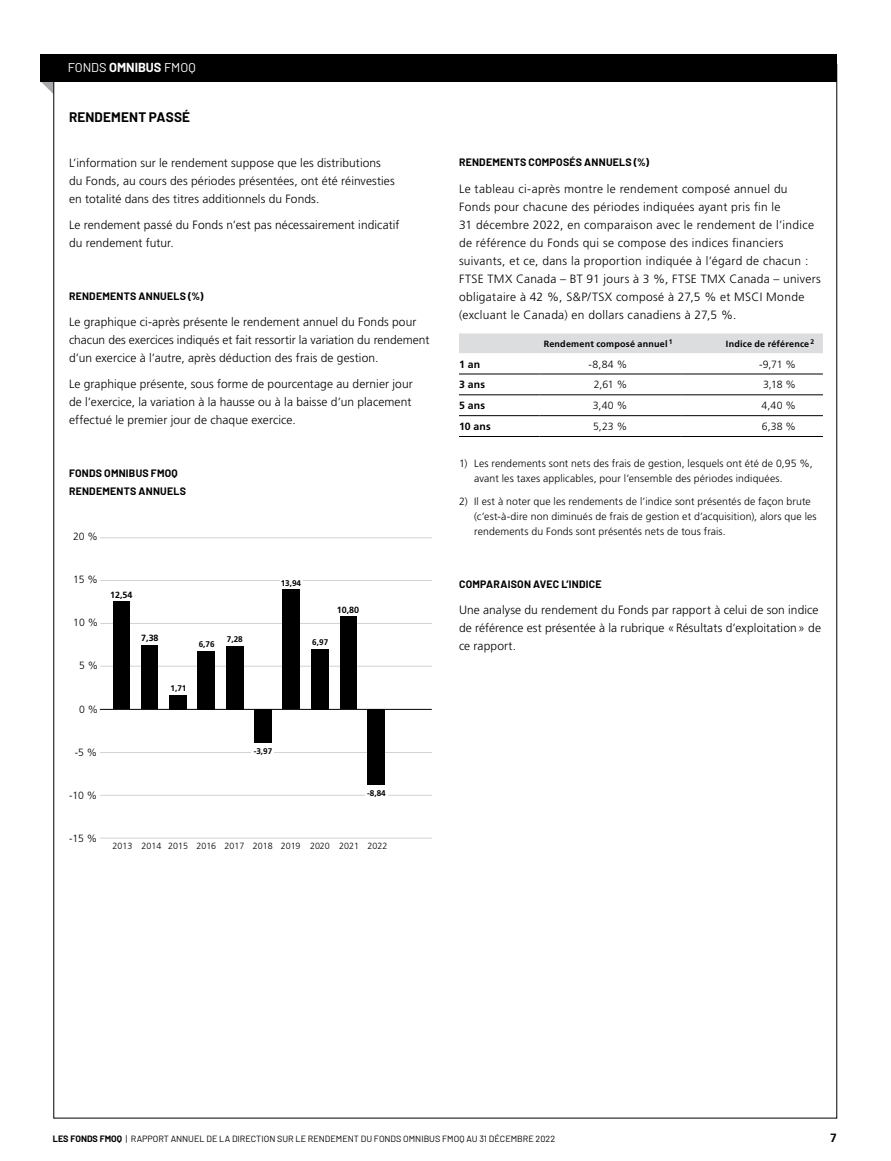
<style>
.page{position:relative;width:891px;height:1161px;background:#fff}
.page>*{position:absolute;margin:0;border:0;box-sizing:border-box;transform-origin:0 0}
.t1{font:700 13.5px "Barlow";letter-spacing:.01em;color:#000}
.t2{font:12.75px "Barlow";color:#fff}
.t3{font:300 12px/18px "Frutiger LT Pro";letter-spacing:.01em;color:#000}
.t4{font:700 12px "Frutiger LT Pro";color:#000}
.t5{font:300 10.5px/15px "Frutiger LT Pro";letter-spacing:.01em;color:#000}
.t6{font:700 10.5px/18px "Barlow";letter-spacing:.025em;color:#000}
.t7{font:700 10.5px "Frutiger LT Pro";letter-spacing:.015em;color:#000}
.t8{font:9px "Barlow";color:#000}
.t9{font:700 9px "Frutiger LT Pro";letter-spacing:.025em;color:#000}
.t10{font:300 9px "Frutiger LT Pro";color:#000}
.t11{font:700 8.25px "Frutiger LT Pro";color:#000}
.s1{font-weight:700}
</style>
<div class="page">
<svg style="left:41px;top:81px;width:13px;height:13px"></svg>
<div style="left:41px;top:54px;width:796px;height:27px;background:#000"></div>
<div style="left:459px;top:333px;width:364px;height:20px;background:#dcddde"></div>
<hr style="left:459px;top:374px;width:80px;height:1px;background:#000">
<hr style="left:539px;top:374px;width:142px;height:1px;background:#000">
<hr style="left:681px;top:374px;width:142px;height:1px;background:#000">
<hr style="left:459px;top:395px;width:80px;height:1px;background:#000">
<hr style="left:539px;top:395px;width:142px;height:1px;background:#000">
<hr style="left:681px;top:395px;width:142px;height:1px;background:#000">
<hr style="left:459px;top:415px;width:80px;height:1px;background:#000">
<hr style="left:539px;top:415px;width:142px;height:1px;background:#000">
<hr style="left:681px;top:415px;width:142px;height:1px;background:#000">
<hr style="left:459px;top:436px;width:80px;height:1px;background:#000">
<hr style="left:539px;top:436px;width:142px;height:1px;background:#000">
<hr style="left:681px;top:436px;width:142px;height:1px;background:#000">
<hr style="left:100px;top:795px;width:332px;height:1px;background:#d1d3d4">
<hr style="left:100px;top:709px;width:332px;height:1px;background:#000">
<hr style="left:100px;top:752px;width:332px;height:1px;background:#d1d3d4">
<hr style="left:100px;top:623px;width:332px;height:1px;background:#d1d3d4">
<hr style="left:100px;top:666px;width:332px;height:1px;background:#d1d3d4">
<hr style="left:100px;top:580px;width:332px;height:1px;background:#d1d3d4">
<hr style="left:100px;top:537px;width:332px;height:1px;background:#d1d3d4">
<div style="left:141px;top:646px;width:17px;height:63px;background:#000"></div>
<div style="left:113px;top:602px;width:17px;height:107px;background:#000"></div>
<div style="left:340px;top:617px;width:17px;height:92px;background:#000"></div>
<div style="left:170px;top:695px;width:17px;height:14px;background:#000"></div>
<div style="left:198px;top:651px;width:17px;height:58px;background:#000"></div>
<div style="left:226px;top:646px;width:17px;height:63px;background:#000"></div>
<div style="left:282px;top:590px;width:17px;height:119px;background:#000"></div>
<div style="left:254px;top:709px;width:17px;height:34px;background:#000"></div>
<hr style="left:252px;top:751px;width:22px;height:3px;background:#fff">
<div style="left:280px;top:578px;width:22px;height:5px;background:#fff"></div>
<div style="left:368px;top:709px;width:17px;height:76px;background:#000"></div>
<hr style="left:365px;top:793px;width:23px;height:3px;background:#fff">
<div style="left:311px;top:649px;width:18px;height:60px;background:#000"></div>
<hr style="left:100px;top:838px;width:332px;height:1px;background:#d1d3d4">
<p class="t2" style="left:68px;top:58px;width:129px">FONDS <span class="s1">OMNIBUS</span> FMOQ</p>
<p class="t1" style="left:69px;top:107px;width:123px">RENDEMENT PASSÉ</p>
<p class="t3" style="left:69px;top:153px;width:327px">L’information sur le rendement suppose que les distributions du Fonds, au cours des périodes présentées, ont été réinvesties en totalité dans des titres additionnels du Fonds.</p>
<p class="t3" style="left:69px;top:216px;width:332px">Le rendement passé du Fonds n’est pas nécessairement indicatif du rendement futur.</p>
<p class="t6" style="left:69px;top:286px;width:136px">RENDEMENTS ANNUELS (%)</p>
<p class="t3" style="left:69px;top:313px;width:362px">Le graphique ci-après présente le rendement annuel du Fonds pour chacun des exercices indiqués et fait ressortir la variation du rendement d’un exercice à l’autre, après déduction des frais de gestion.</p>
<p class="t3" style="left:69px;top:375px;width:345px;text-align:justify">Le graphique présente, sous forme de pourcentage au dernier jour de l’exercice, la variation à la hausse ou à la baisse d’un placement effectué le premier jour de chaque exercice.</p>
<p class="t6" style="left:69px;top:463px;width:119px">FONDS OMNIBUS FMOQ<br>RENDEMENTS ANNUELS</p>
<p class="t5" style="left:73px;top:529px;width:26px">20 %</p>
<p class="t5" style="left:73px;top:572px;width:26px">15 %</p>
<p class="t5" style="left:73px;top:615px;width:26px">10 %</p>
<p class="t5" style="left:79px;top:658px;width:21px">5 %</p>
<p class="t5" style="left:79px;top:702px;width:21px">0 %</p>
<p class="t9" style="left:110px;top:589px;width:24px">12,54</p>
<p class="t9" style="left:141px;top:633px;width:19px">7,38</p>
<p class="t11" style="left:199px;top:639px;width:17px">6,76</p>
<p class="t11" style="left:227px;top:634px;width:17px">7,28</p>
<p class="t11" style="left:171px;top:683px;width:17px">1,71</p>
<p class="t11" style="left:281px;top:578px;width:22px">13,94</p>
<p class="t9" style="left:337px;top:604px;width:24px">10,80</p>
<p class="t11" style="left:312px;top:637px;width:17px">6,97</p>
<p class="t5" style="left:75px;top:745px;width:24px">-5 %</p>
<p class="t5" style="left:69px;top:788px;width:30px">-10 %</p>
<p class="t5" style="left:69px;top:831px;width:30px">-15 %</p>
<p class="t11" style="left:254px;top:746px;width:20px">-3,97</p>
<p class="t11" style="left:367px;top:788px;width:20px">-8,84</p>
<p class="t10" style="left:113px;top:841px;width:276px">2013 2014 2015 2016 2017 2018 2019 2020 2021 2022</p>
<p class="t6" style="left:459px;top:153px;width:192px">RENDEMENTS COMPOSÉS ANNUELS (%)</p>
<p class="t3" style="left:459px;top:180px;width:363px">Le tableau ci-après montre le rendement composé annuel du Fonds pour chacune des périodes indiquées ayant pris fin le<br>31 décembre 2022, en comparaison avec le rendement de l’indice de référence du Fonds qui se compose des indices financiers suivants, et ce, dans la proportion indiquée à l’égard de chacun :<br>FTSE TMX Canada – BT 91 jours à 3 %, FTSE TMX Canada – univers obligataire à 42 %, S&amp;P/TSX composé à 27,5 % et MSCI Monde (excluant le Canada) en dollars canadiens à 27,5 %.</p>
<p class="t9" style="left:544px;top:338px;width:130px">Rendement composé annuel <sup>1</sup></p>
<p class="t9" style="left:726px;top:338px;width:90px">Indice de référence<sup>2</sup></p>
<p class="t7" style="left:459px;top:358px;width:23px">1 an</p>
<p class="t5" style="left:589px;top:356px;width:40px">-8,84 %</p>
<p class="t5" style="left:759px;top:356px;width:38px">-9,71 %</p>
<p class="t7" style="left:459px;top:378px;width:28px">3 ans</p>
<p class="t5" style="left:594px;top:377px;width:35px">2,61 %</p>
<p class="t5" style="left:763px;top:377px;width:34px">3,18 %</p>
<p class="t7" style="left:459px;top:399px;width:28px">5 ans</p>
<p class="t5" style="left:593px;top:398px;width:36px">3,40 %</p>
<p class="t5" style="left:761px;top:398px;width:36px">4,40 %</p>
<p class="t7" style="left:459px;top:420px;width:33px">10 ans</p>
<p class="t5" style="left:593px;top:419px;width:36px">5,23 %</p>
<p class="t5" style="left:762px;top:419px;width:36px">6,38 %</p>
<p class="t5" style="left:474px;top:455px;width:340px;text-indent:-15px">1) Les rendements sont nets des frais de gestion, lesquels ont été de 0,95 %, avant les taxes applicables, pour l’ensemble des périodes indiquées.</p>
<p class="t5" style="left:474px;top:494px;width:344px;text-indent:-15px">2) Il est à noter que les rendements de l’indice sont présentés de façon brute (c’est-à-dire non diminués de frais de gestion et d’acquisition), alors que les rendements du Fonds sont présentés nets de tous frais.</p>
<p class="t6" style="left:459px;top:574px;width:144px">COMPARAISON AVEC L’INDICE</p>
<p class="t3" style="left:459px;top:601px;width:364px">Une analyse du rendement du Fonds par rapport à celui de son indice de référence est présentée à la rubrique «Résultats d’exploitation» de ce rapport.</p>
<p class="t8" style="left:53px;top:1132px;width:504px"><span class="s1">LES FONDS FMOQ</span> | RAPPORT ANNUEL DE LA DIRECTION SUR LE RENDEMENT DU FONDS OMNIBUS FMOQ AU 31 DÉCEMBRE 2022</p>
<p class="t4" style="left:830px;top:1130px;width:8px">7</p>
</div>
